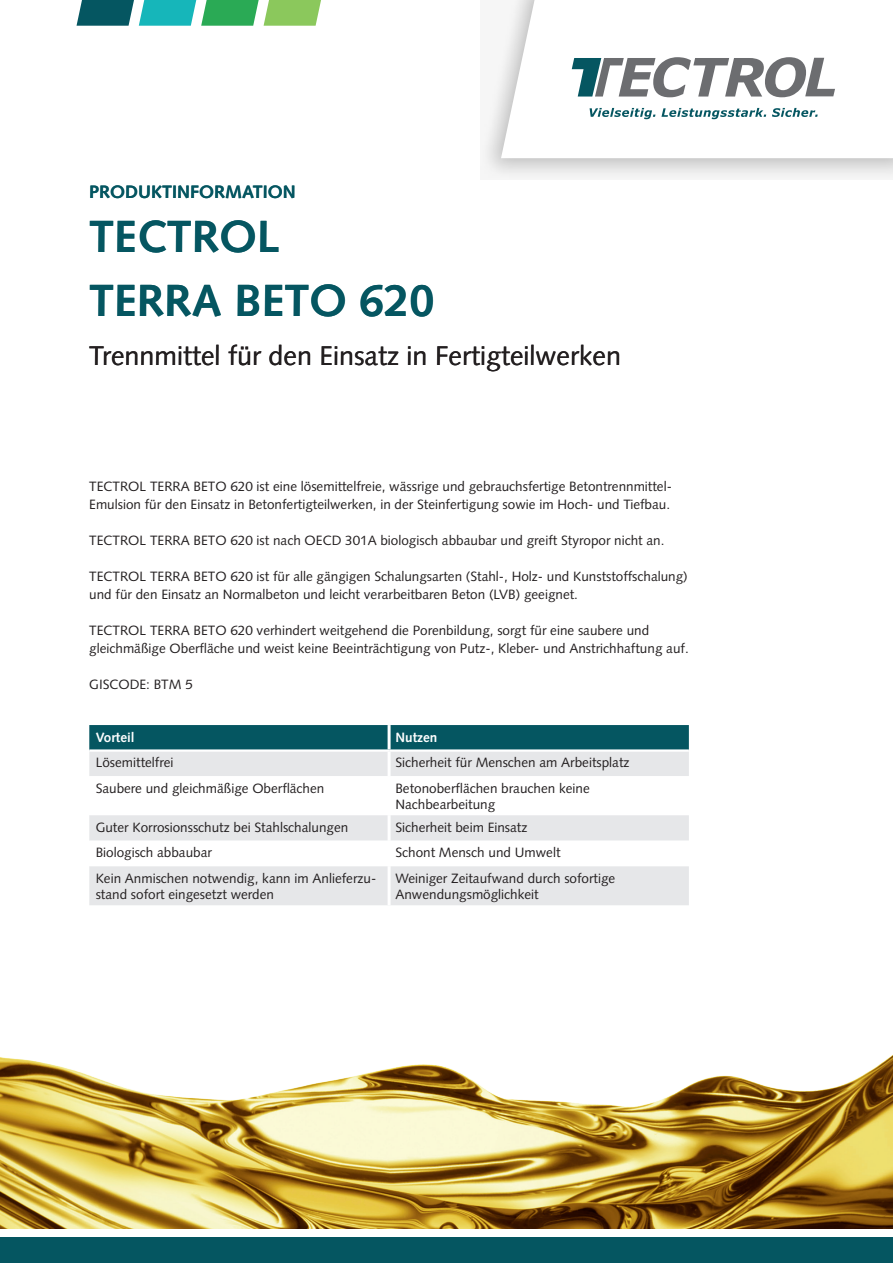
<style>
.page{position:relative;width:893px;height:1263px;background:#fff}
.page>*{position:absolute;margin:0;border:0;box-sizing:border-box;transform-origin:0 0}
.Produktname{font:700 45px "Syntax LT Std";color:#055661}
.Produktname-2{font:27px "Syntax LT Std";color:#231f20}
.Kopfzeile{font:700 18px "Syntax LT Std";color:#055661}
.Copy{font:13.5px/18px "Syntax LT Std";color:#231f20}
.ENE-Tabelle-Normal{font:13.5px/16.2px "Syntax LT Std";color:#231f20}
.ENE-Tabelle-Headline{font:700 13.5px "Syntax LT Std";color:#fff}
</style>
<div class="page">
<svg style="left:483px;top:71px;width:410px;height:107px"></svg>
<svg style="left:501px;top:0;width:392px;height:158px"></svg>
<svg style="left:590px;top:108px;width:65px;height:11px"></svg>
<svg style="left:661px;top:108px;width:105px;height:11px"></svg>
<svg style="left:772px;top:108px;width:46px;height:9px"></svg>
<svg style="left:572px;top:57px;width:263px;height:40px"></svg>
<svg style="left:77px;top:0;width:244px;height:26px"></svg>
<div style="left:0;top:1237px;width:893px;height:26px;background:#055661"></div>
<div style="left:89px;top:725px;width:600px;height:24px;background:#055661"></div>
<div style="left:89px;top:752px;width:600px;height:153px;background:#e6e7e9"></div>
<svg style="left:89px;top:776px;width:600px;height:90px"></svg>
<hr style="left:388px;top:725px;width:3px;height:24px;background:#fff">
<hr style="left:388px;top:752px;width:3px;height:24px;background:#fff">
<hr style="left:388px;top:776px;width:3px;height:39px;background:#fff">
<hr style="left:388px;top:815px;width:3px;height:26px;background:#fff">
<hr style="left:388px;top:841px;width:3px;height:25px;background:#fff">
<hr style="left:388px;top:866px;width:3px;height:39px;background:#fff">
<img style="left:0;top:1055px;width:893px;height:174px">
<p class="Kopfzeile" style="left:89px;top:182px;width:208px">PRODUKTINFORMATION</p>
<p class="Produktname" style="left:89px;top:211px;width:191px">TECTROL</p>
<p class="Produktname" style="left:89px;top:274px;width:347px">TERRA BETO 620</p>
<p class="Produktname-2" style="left:89px;top:340px;width:533px">Trennmittel für den Einsatz in Fertigteilwerken</p>
<p class="Copy" style="left:89px;top:477px;width:584px">TECTROL TERRA BETO 620 ist eine lösemittelfreie, wässrige und gebrauchsfertige Betontrennmittel-<br>Emulsion für den Einsatz in Betonfertigteilwerken, in der Steinfertigung sowie im Hoch- und Tiefbau.</p>
<p class="Copy" style="left:89px;top:531px;width:577px">TECTROL TERRA BETO 620 ist nach OECD 301A biologisch abbaubar und greift Styropor nicht an.</p>
<p class="Copy" style="left:89px;top:567px;width:600px">TECTROL TERRA BETO 620 ist für alle gängigen Schalungsarten (Stahl-, Holz- und Kunststoffschalung) und für den Einsatz an Normalbeton und leicht verarbeitbaren Beton (LVB) geeignet.</p>
<p class="Copy" style="left:89px;top:621px;width:601px">TECTROL TERRA BETO 620 verhindert weitgehend die Porenbildung, sorgt für eine saubere und gleichmäßige Oberfläche und weist keine Beeinträchtigung von Putz-, Kleber- und Anstrichhaftung auf.</p>
<p class="Copy" style="left:89px;top:675px;width:105px">GISCODE: BTM 5</p>
<p class="ENE-Tabelle-Headline" style="left:96px;top:729px;width:41px">Vorteil</p>
<p class="ENE-Tabelle-Headline" style="left:395px;top:729px;width:43px">Nutzen</p>
<p class="ENE-Tabelle-Normal" style="left:96px;top:754px;width:79px">Lösemittelfrei</p>
<p class="ENE-Tabelle-Normal" style="left:395px;top:754px;width:236px">Sicherheit für Menschen am Arbeitsplatz</p>
<p class="ENE-Tabelle-Normal" style="left:96px;top:780px;width:230px">Saubere und gleichmäßige Oberflächen</p>
<p class="ENE-Tabelle-Normal" style="left:395px;top:780px;width:196px">Betonoberflächen brauchen keine<br>Nachbearbeitung</p>
<p class="ENE-Tabelle-Normal" style="left:96px;top:819px;width:254px">Guter Korrosionsschutz bei Stahlschalungen</p>
<p class="ENE-Tabelle-Normal" style="left:395px;top:819px;width:134px">Sicherheit beim Einsatz</p>
<p class="ENE-Tabelle-Normal" style="left:96px;top:844px;width:118px">Biologisch abbaubar</p>
<p class="ENE-Tabelle-Normal" style="left:395px;top:844px;width:167px">Schont Mensch und Umwelt</p>
<p class="ENE-Tabelle-Normal" style="left:96px;top:870px;width:282px">Kein Anmischen notwendig, kann im Anlieferzu&shy;stand sofort eingesetzt werden</p>
<p class="ENE-Tabelle-Normal" style="left:395px;top:870px;width:221px">Weiniger Zeitaufwand durch sofortige<br>Anwendungsmöglichkeit</p>
</div>
